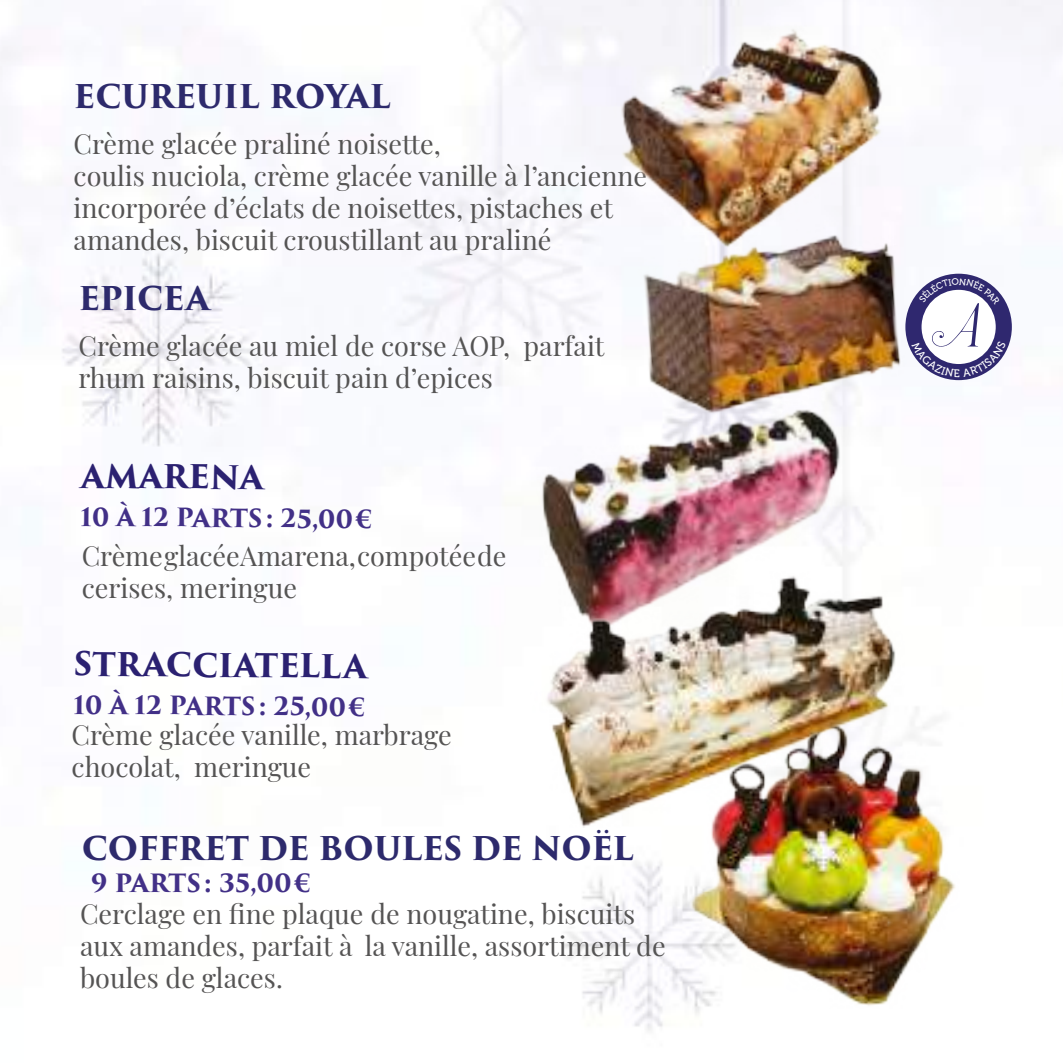
<style>
.page{position:relative;width:1063px;height:1063px;background:#fff}
.page>*{position:absolute;margin:0;border:0;box-sizing:border-box;transform-origin:0 0}
.t1{font:700 32px "Trajan Pro 3";letter-spacing:-.015em;color:#2d2a6c}
.t2{font:700 32px "Trajan Pro 3";color:#2b2171}
.t3{font:27px/32px "Playfair Display";color:#555454}
.t4{font:700 24.5px "Trajan Pro 3";color:#423087}
</style>
<div class="page">
<img style="left:0;top:0;width:1063px;height:1031px">
<img style="left:599px;top:18px;width:298px;height:247px">
<img style="left:624px;top:199px;width:311px;height:235px">
<img style="left:690px;top:711px;width:269px;height:297px">
<img style="left:534px;top:400px;width:316px;height:172px">
<img style="left:531px;top:572px;width:374px;height:256px">
<svg style="left:905px;top:274px;width:107px;height:106px"></svg>
<p class="t1" style="left:74px;top:73px;width:319px">ECUREUIL ROYAL</p>
<p class="t3" style="left:74px;top:126px;width:575px">Crème glacée praliné noisette,<br>coulis nuciola, crème glacée vanille à l’ancienne incorporée d’éclats de noisettes, pistaches et amandes, biscuit croustillant au praliné</p>
<p class="t1" style="left:78px;top:274px;width:133px">EPICEA</p>
<p class="t3" style="left:78px;top:327px;width:528px">Crème glacée au miel de corse AOP, parfait rhum raisins, biscuit pain d’epices</p>
<p class="t2" style="left:81px;top:453px;width:184px">AMARENA</p>
<p class="t4" style="left:81px;top:500px;width:294px">10 À 12 PARTS : 25,00 €</p>
<p class="t3" style="left:82px;top:537px;width:426px">Crème glacée Amarena, compotée de cerises, meringue</p>
<p class="t2" style="left:74px;top:641px;width:295px">STRACCIATELLA</p>
<p class="t4" style="left:73px;top:688px;width:294px">10 À 12 PARTS : 25,00 €</p>
<p class="t3" style="left:72px;top:716px;width:382px">Crème glacée vanille, marbrage chocolat, meringue</p>
<p class="t1" style="left:82px;top:825px;width:554px">COFFRET DE BOULES DE NOËL</p>
<p class="t4" style="left:91px;top:865px;width:222px">9 PARTS : 35,00 €</p>
<p class="t3" style="left:80px;top:895px;width:587px">Cerclage en fine plaque de nougatine, biscuits aux amandes, parfait à la vanille, assortiment de boules de glaces.</p>
</div>
